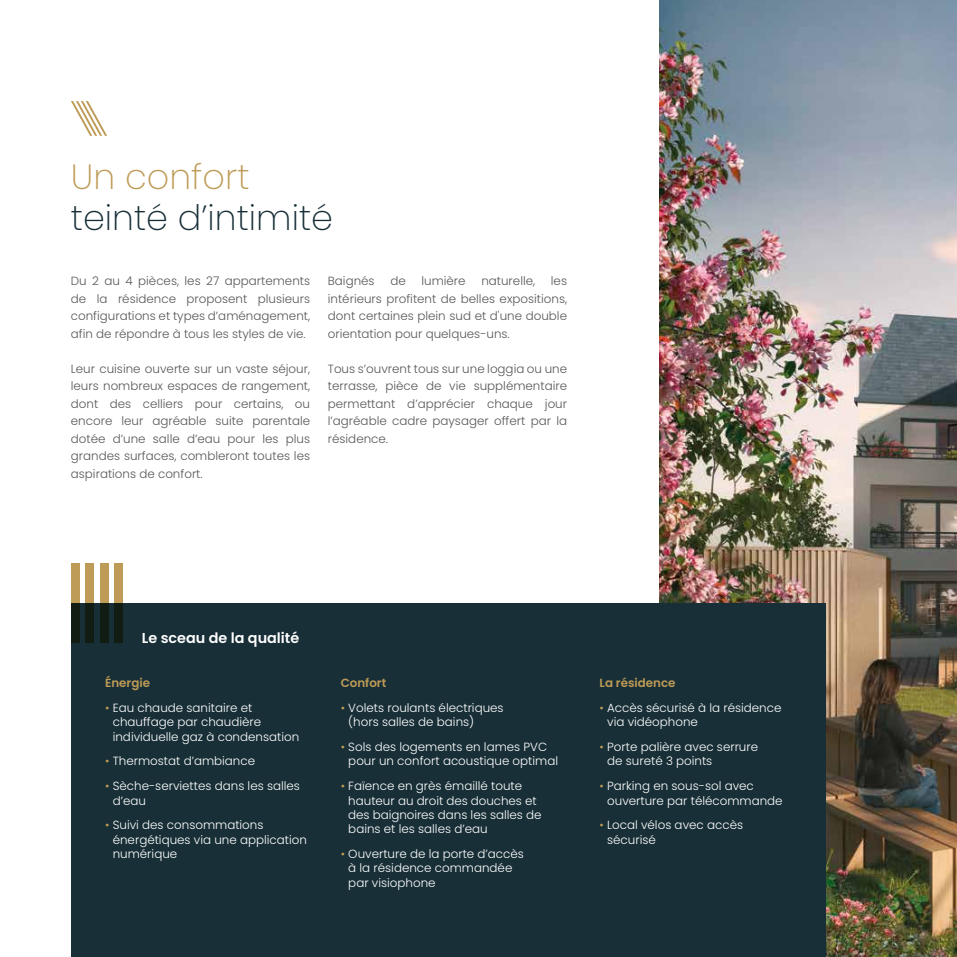
<style>
.page{position:relative;width:957px;height:957px;background:#fff}
.page>*{position:absolute;margin:0;border:0;box-sizing:border-box;transform-origin:0 0}
.t1{font:200 35px "Poppins";color:#182f37}
.t2{font:200 35px "Poppins";color:#be9b56}
.t3{font:600 14.38px "Poppins";color:#fff}
.t4{font:300 11.88px/17.5px "Poppins";color:#575756;text-align:justify}
.t5{font:300 11.88px/14.2px "Poppins";color:#fff}
.t6{font:600 11.88px "Poppins";color:#be9b56}
.s1{color:#be9b56}
</style>
<div class="page">
<img style="left:659px;top:0;width:298px;height:957px">
<div style="left:71px;top:604px;width:755px;height:353px;background:#182f37"></div>
<svg style="left:71px;top:563px;width:8px;height:80px"></svg>
<svg style="left:85px;top:563px;width:9px;height:80px"></svg>
<svg style="left:100px;top:563px;width:8px;height:80px"></svg>
<svg style="left:115px;top:563px;width:8px;height:80px"></svg>
<svg style="left:71px;top:101px;width:36px;height:35px"></svg>
<h1 class="t2" style="left:71px;top:157px;width:180px">Un confort</h1>
<h1 class="t1" style="left:71px;top:198px;width:264px">teinté d’intimité</h1>
<p class="t4" style="left:71px;top:272px;width:241px">Du 2 au 4 pièces, les 27 appartements de la résidence proposent plusieurs configurations et types d’aménagement, afin de répondre à tous les styles de vie.</p>
<p class="t4" style="left:71px;top:360px;width:241px">Leur cuisine ouverte sur un vaste séjour, leurs nombreux espaces de rangement, dont des celliers pour certains, ou encore leur agréable suite parentale dotée d’une salle d’eau pour les plus grandes surfaces, combleront toutes les aspirations de confort.</p>
<p class="t4" style="left:328px;top:272px;width:48px">Baignés</p>
<p class="t4" style="left:390px;top:272px;width:17px">de</p>
<p class="t4" style="left:421px;top:272px;width:46px">lumière</p>
<p class="t4" style="left:481px;top:272px;width:55px">naturelle,</p>
<p class="t4" style="left:328px;top:272px;width:241px;text-indent:223px">les intérieurs profitent de belles expositions, dont certaines plein sud et d'une double orientation pour quelques-uns.</p>
<p class="t4" style="left:328px;top:360px;width:241px">Tous s’ouvrent tous sur une loggia ou une terrasse, pièce de vie supplémentaire permettant d’apprécier chaque jour l’agréable cadre paysager offert par la résidence.</p>
<p class="t3" style="left:142px;top:630px;width:159px">Le sceau de la qualité</p>
<p class="t6" style="left:105px;top:676px;width:46px">Énergie</p>
<p class="t5" style="left:113px;top:701px;width:188px;text-indent:-8px"><span class="s1">•</span> Eau chaude sanitaire et chauffage par chaudière individuelle gaz à condensation</p>
<p class="t5" style="left:105px;top:754px;width:151px"><span class="s1">•</span> Thermostat d’ambiance</p>
<p class="t5" style="left:113px;top:779px;width:189px;text-indent:-8px"><span class="s1">•</span> Sèche-serviettes dans les salles d’eau</p>
<p class="t5" style="left:113px;top:818px;width:196px;text-indent:-8px"><span class="s1">•</span> Suivi des consommations énergétiques via une application numérique</p>
<p class="t6" style="left:341px;top:676px;width:47px">Confort</p>
<p class="t5" style="left:348px;top:701px;width:157px;text-indent:-8px"><span class="s1">•</span> Volets roulants électriques (hors salles de bains)</p>
<p class="t5" style="left:348px;top:740px;width:211px;text-indent:-8px"><span class="s1">•</span> Sols des logements en lames PVC pour un confort acoustique optimal</p>
<p class="t5" style="left:348px;top:779px;width:195px;text-indent:-8px"><span class="s1">•</span> Faïence en grès émaillé toute hauteur au droit des douches et des baignoires dans les salles de bains et les salles d’eau</p>
<p class="t5" style="left:348px;top:847px;width:177px;text-indent:-8px"><span class="s1">•</span> Ouverture de la porte d’accès à la résidence commandée par visiophone</p>
<p class="t6" style="left:599px;top:676px;width:77px">La résidence</p>
<p class="t5" style="left:607px;top:701px;width:176px;text-indent:-8px"><span class="s1">•</span> Accès sécurisé à la résidence via vidéophone</p>
<p class="t5" style="left:607px;top:740px;width:152px;text-indent:-8px"><span class="s1">•</span> Porte palière avec serrure de sureté 3 points</p>
<p class="t5" style="left:607px;top:779px;width:177px;text-indent:-8px"><span class="s1">•</span> Parking en sous-sol avec ouverture par télécommande</p>
<p class="t5" style="left:607px;top:818px;width:137px;text-indent:-8px"><span class="s1">•</span> Local vélos avec accès sécurisé</p>
</div>
